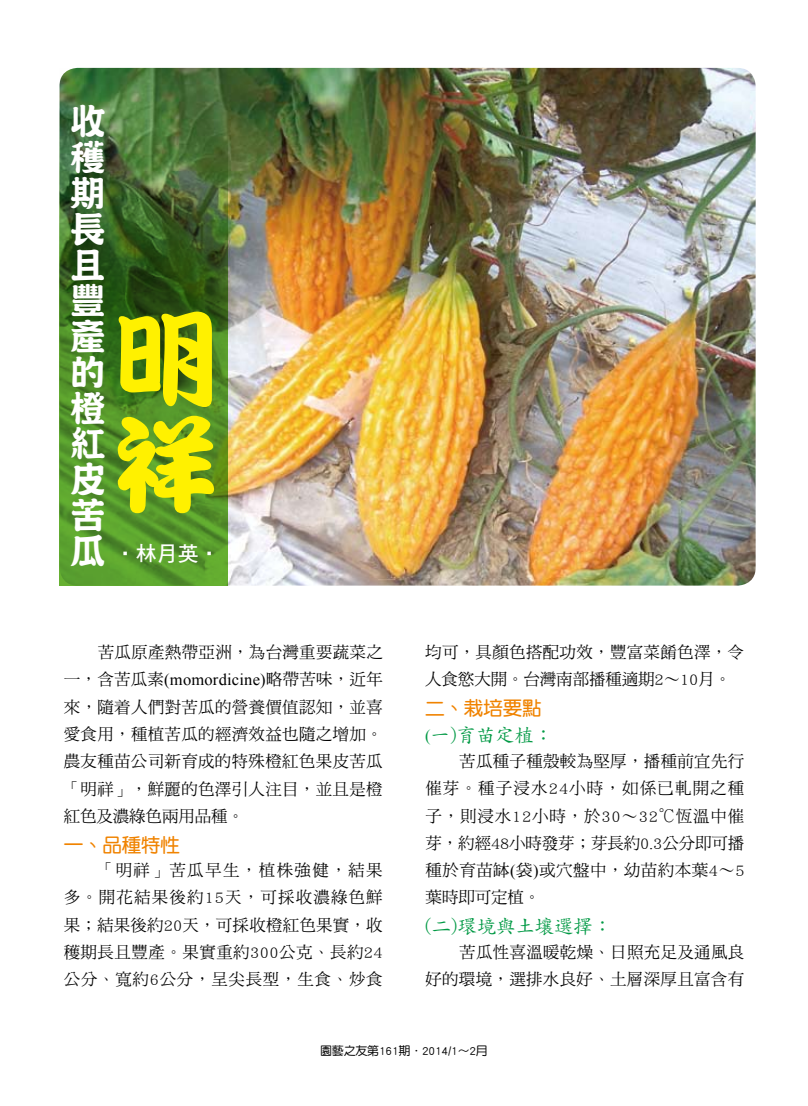
<style>
.page{position:relative;width:808px;height:1106px;background:#fff}
.page>*{position:absolute;margin:0;border:0;box-sizing:border-box;transform-origin:0 0}
.t1{font:106.2px/105.3px "DFPG Kan Ting Liu W9 MP BF";color:#fff100}
.t2{font:36px/35.7px "DF Bang Shu Std W8";color:#fff;text-align:justify}
.t3{font:21px "DF Hei Std W7";color:#fff}
.t4{font:19.5px "DF Kai Shu Std W5";letter-spacing:-.005em;color:#094}
.t5{font:19.5px "DF Yuan Std W7";letter-spacing:-.005em;color:#f08300}
.t6{font:16.5px/27.3px "DF Ming Std W5";letter-spacing:.02em;color:#000;text-align:justify}
.t7{font:16.5px/27.3px "DF Ming Std W5";letter-spacing:-.005em;color:#000}
.t8{font:16.5px "Times New Roman";letter-spacing:.015em;color:#000}
.t9{font:12px "DF Yuan Std W5";letter-spacing:-.015em;color:#000}
.s1{font-family:"DF Ming Std W3"}
.s2{font-family:"DF Ming Std W5"}
.s3{font-family:"Times New Roman";font-size:16.5px}
.s4{font-family:"Adobe Ming Std";font-weight:300}
.s5{font-family:"Times New Roman"}
</style>
<div class="page">
<img style="left:228px;top:68px;width:528px;height:517px">
<svg style="left:60px;top:68px;width:168px;height:517px;background:#45792a"></svg>
<h2 class="t2" style="left:70px;top:103px;width:36px">收穫期長且豐產的橙紅皮苦瓜</h2>
<h1 class="t1" style="left:113px;top:307px;width:102px">明祥</h1>
<p class="t3" style="left:115px;top:542px;width:106px">‧林月英‧</p>
<p class="t6" style="left:98px;top:638px;width:286px">苦瓜原產熱帶亞洲<span class="s1">，</span>為台灣重要蔬菜之</p>
<p class="t8" style="left:64px;top:668px;width:320px"><span class="s2">一</span><span class="s1">，</span><span class="s2">含苦瓜素</span>(momordicine)<span class="s2">略帶苦味</span><span class="s1">，</span><span class="s2">近年</span></p>
<p class="t6" style="left:64px;top:692px;width:321px">來<span class="s1">，</span>隨着人們對苦瓜的營養價值認知<span class="s1">，</span>並喜愛食用<span class="s1">，</span>種植苦瓜的經濟效益也隨之增加<span class="s1">。</span>農友種苗公司新育成的特殊橙紅色果皮苦瓜<span class="s1">「</span>明祥<span class="s1">」，</span>鮮麗的色澤引人注目<span class="s1">，</span>並且是橙紅色及濃綠色兩用品種<span class="s1">。</span></p>
<p class="t5" style="left:64px;top:834px;width:118px">一、品種特性</p>
<p class="t6" style="left:64px;top:856px;width:321px;text-indent:34px"><span class="s1">「</span>明祥<span class="s1">」</span>苦瓜早生<span class="s1">，</span>植株強健<span class="s1">，</span>結果多<span class="s1">。</span>開花結果後約15天<span class="s1">，</span>可採收濃綠色鮮果<span class="s1">；</span>結果後約20天<span class="s1">，</span>可採收橙紅色果實<span class="s1">，</span>收穫期長且豐產<span class="s1">。</span>果實重約300公克<span class="s1">、</span>長約24公分<span class="s1">、</span>寬約6公分<span class="s1">，</span>呈尖長型<span class="s1">，</span>生食<span class="s1">、</span>炒食</p>
<p class="t7" style="left:425px;top:638px;width:320px">均可<span class="s1">，</span>具顏色搭配功效<span class="s1">，</span>豐富菜餚色澤<span class="s1">，</span>令人食慾大開<span class="s1">。</span>台灣南部播種適期2<span class="s1">∼</span>10月<span class="s1">。</span></p>
<p class="t5" style="left:425px;top:697px;width:118px">二、栽培要點</p>
<p class="t4" style="left:425px;top:724px;width:130px"><span class="s3">(</span>一)育苗定植：</p>
<p class="t6" style="left:425px;top:747px;width:321px;text-indent:34px">苦瓜種子種殼較為堅厚<span class="s1">，</span>播種前宜先行催芽<span class="s1">。</span>種子浸水24小時<span class="s1">，</span>如係已軋開之種子<span class="s1">，</span>則浸水12小時<span class="s1">，</span>於30<span class="s1">∼</span>32<span class="s4">℃</span>恆溫中催芽<span class="s1">，</span>約經48小時發芽<span class="s1">；</span>芽長約0<span class="s5">.</span>3公分即可播種於育苗缽<span class="s5">(</span>袋<span class="s5">)</span>或穴盤中<span class="s1">，</span>幼苗約本葉4<span class="s1">∼</span>5葉時即可定植<span class="s1">。</span></p>
<p class="t4" style="left:425px;top:915px;width:189px">(二)環境與土壤選擇：</p>
<p class="t6" style="left:425px;top:938px;width:320px;text-align:right">苦瓜性喜溫暖乾燥<span class="s1">、</span>日照充足及通風良<br>好的環境<span class="s1">，</span>選排水良好<span class="s1">、</span>土層深厚且富含有</p>
<p class="t9" style="left:320px;top:1043px;width:169px">園藝之友第161期．2014/1～2月</p>
</div>
